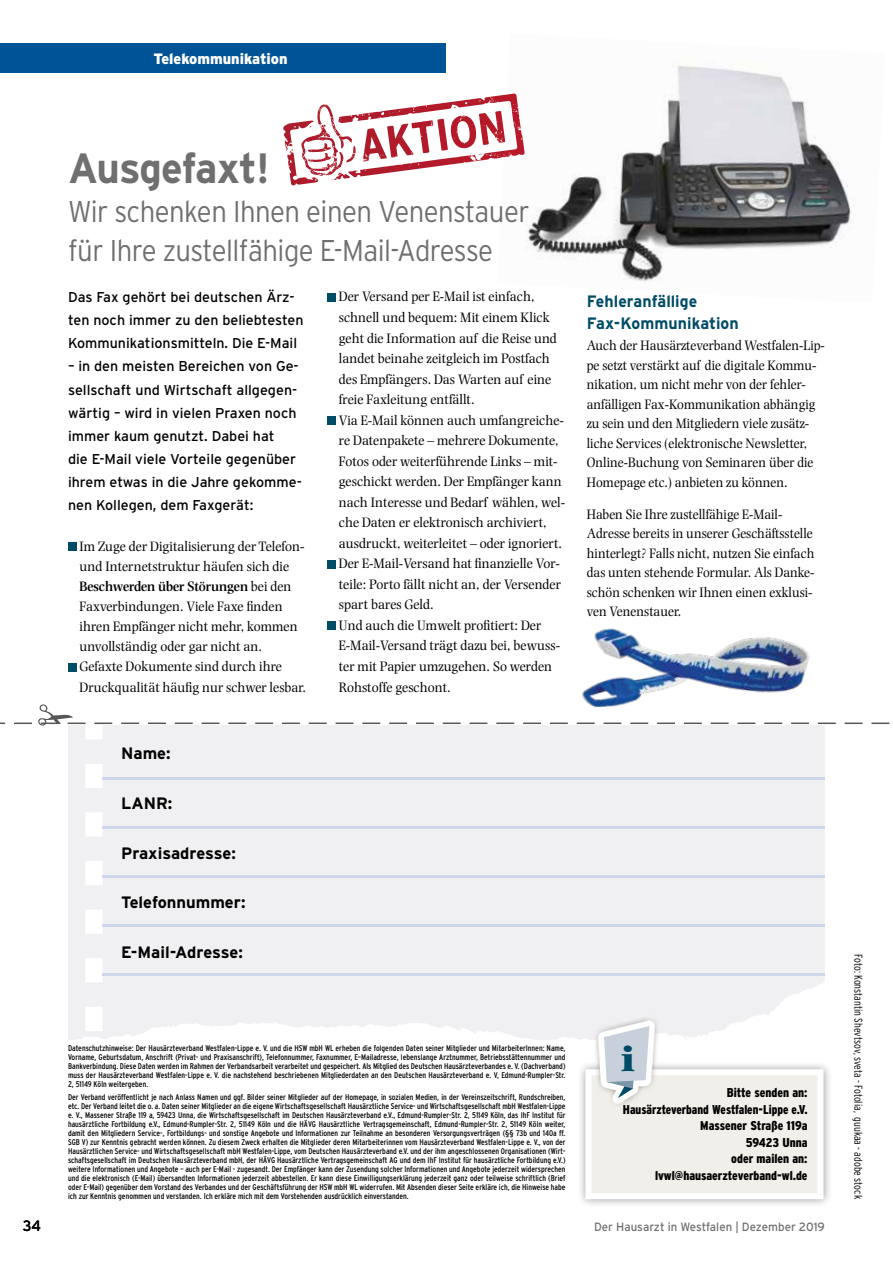
<style>
.page{position:relative;width:893px;height:1263px;background:#fff}
.page>*{position:absolute;margin:0;border:0;box-sizing:border-box;transform-origin:0 0}
.t1{font:700 42.3px "Interstate";letter-spacing:-.02em;color:#706f6f;scale:.95 1}
.t2{font:800 36.9px "Photina";color:#004b66}
.t3{font:300 30px/39px "Interstate";letter-spacing:-.02em;color:#706f6f;scale:.92 1}
.t4{font:700 16.5px "Interstate";color:#000}
.t5{font:700 16.5px/22.5px "Interstate";letter-spacing:.005em;color:#004b66;scale:.96 1}
.t6{font:900 15px "Interstate";color:#fff;scale:.96 1}
.t7{font:15px "Interstate";color:#000;scale:.96 1}
.t8{font:14.25px/20.5px "Photina";color:#000;scale:.96 1}
.t9{font:14.25px/19.5px "Photina";color:#000;scale:.93 1}
.t10{font:14.25px/23.1px "Interstate";color:#000}
.t11{font:900 condensed 12.75px/16.5px "Interstate";color:#000;text-align:right}
.t12{font:12px "Interstate";color:#706f6f;scale:.96 1}
.t13{font:300 condensed 11.25px "Interstate";color:#000;scale:.96 1}
.t14{font:condensed 8.25px/9px "Interstate";color:#000;text-align:justify}
.s1{font-weight:600}
</style>
<div class="page">
<svg style="left:68px;top:726px;width:269px;height:314px"></svg>
<hr style="left:103px;top:777px;width:722px;height:3px;background:#cdd6ea">
<hr style="left:103px;top:826px;width:722px;height:3px;background:#cdd6ea">
<hr style="left:103px;top:875px;width:722px;height:3px;background:#cdd6ea">
<hr style="left:103px;top:924px;width:722px;height:3px;background:#cdd6ea">
<hr style="left:103px;top:973px;width:722px;height:2px;background:#cdd6ea">
<img style="left:497px;top:65px;width:357px;height:217px">
<div style="left:0;top:44px;width:445px;height:29px;background:#005496"></div>
<div style="left:576px;top:1060px;width:256px;height:148px;background:#000;opacity:.4"></div>
<div style="left:585px;top:1069px;width:238px;height:130px;background:#f1efe9;border:6px solid #fff"></div>
<svg style="left:593px;top:1015px;width:67px;height:90px"></svg>
<svg style="left:598px;top:1020px;width:57px;height:84px"></svg>
<svg style="left:604px;top:1026px;width:45px;height:72px;background:#cfd7de"></svg>
<div style="left:68px;top:542px;width:9px;height:8px;background:#004b66"></div>
<div style="left:68px;top:663px;width:9px;height:8px;background:#004b66"></div>
<svg style="left:0;top:704px;width:889px;height:22px"></svg>
<div style="left:327px;top:293px;width:9px;height:8px;background:#004b66"></div>
<div style="left:327px;top:416px;width:9px;height:9px;background:#004b66"></div>
<div style="left:327px;top:560px;width:9px;height:8px;background:#004b66"></div>
<div style="left:327px;top:621px;width:9px;height:9px;background:#004b66"></div>
<svg style="left:338px;top:94px;width:176px;height:29px"></svg>
<img style="left:576px;top:628px;width:250px;height:122px">
<h3 class="t6" style="left:153px;top:50px;width:141px">Telekommunikation</h3>
<h3 class="t7" style="left:23px;top:1217px;width:21px">34</h3>
<h1 class="t1" style="left:68px;top:144px;width:214px">Ausgefaxt!</h1>
<h3 class="t3" style="left:68px;top:192px;width:503px">Wir schenken Ihnen einen Venenstauer für Ihre zustellfähige E-Mail-Adresse</h3>
<h3 class="t10" style="left:68px;top:285px;width:237px">Das Fax gehört bei deutschen Ärz&shy;ten noch immer zu den beliebtesten<br>Kommunikationsmitteln. Die E-Mail</h3>
<h3 class="t10" style="left:68px;top:355px;width:235px">– in den meisten Bereichen von Ge&shy;sellschaft und Wirtschaft allgegen&shy;wärtig – wird in vielen Praxen noch immer kaum genutzt. Dabei hat<br>die E-Mail viele Vorteile gegenüber ihrem etwas in die Jahre gekomme&shy;nen Kollegen, dem Faxgerät:</h3>
<p class="t8" style="left:80px;top:536px;width:238px;line-height:20.1px">Im Zuge der Digitalisierung der Telefon&shy;und Internetstruktur häufen sich die <span class="s1">Beschwerden über Störungen</span> bei den Faxverbindungen. Viele Faxe finden ihren Empfänger nicht mehr, kommen unvollständig oder gar nicht an.<br>Gefaxte Dokumente sind durch ihre Druckqualität häufig nur schwer lesbar.</p>
<h3 class="t4" style="left:121px;top:744px;width:51px">Name:</h3>
<h3 class="t4" style="left:121px;top:794px;width:53px">LANR:</h3>
<h3 class="t4" style="left:121px;top:844px;width:116px">Praxisadresse:</h3>
<h3 class="t4" style="left:121px;top:893px;width:126px">Telefonnummer:</h3>
<h3 class="t4" style="left:121px;top:943px;width:123px">E-Mail-Adresse:</h3>
<p class="t8" style="left:339px;top:287px;width:237px">Der Versand per E-Mail ist einfach, schnell und bequem: Mit einem Klick geht die Information auf die Reise und landet beinahe zeitgleich im Postfach des Empfängers. Das Warten auf eine freie Faxleitung entfällt.<br>Via E-Mail können auch umfangreiche&shy;re Datenpakete – mehrere Dokumente, Fotos oder weiterführende Links – mit&shy;geschickt werden. Der Empfänger kann nach Interesse und Bedarf wählen, wel&shy;che Daten er elektronisch archiviert, ausdruckt, weiterleitet – oder ignoriert.<br>Der E-Mail-Versand hat finanzielle Vor&shy;teile: Porto fällt nicht an, der Versender spart bares Geld.<br>Und auch die Umwelt profitiert: Der E-Mail-Versand trägt dazu bei, bewuss&shy;ter mit Papier umzugehen. So werden Rohstoffe geschont.</p>
<h3 class="t5" style="left:587px;top:290px;width:160px">Fehleranfällige<br>Fax-Kommunikation</h3>
<p class="t9" style="left:587px;top:336px;width:257px">Auch der Hausärzteverband Westfalen-Lip&shy;pe setzt verstärkt auf die digitale Kommu&shy;nikation, um nicht mehr von der fehler&shy;anfälligen Fax-Kommunikation abhängig zu sein und den Mitgliedern viele zusätz&shy;liche Services (elektronische Newsletter, Online-Buchung von Seminaren über die Homepage etc.) anbieten zu können.</p>
<h3 class="t9" style="left:587px;top:504px;width:246px">Haben Sie Ihre zustellfähige E-Mail-Adresse bereits in unserer Geschäftsstelle hinterlegt? Falls nicht, nutzen Sie einfach das unten stehende Formular. Als Danke&shy;schön schenken wir Ihnen einen exklusi&shy;ven Venenstauer.</h3>
<p class="t14" style="left:68px;top:1043px;width:499px">Datenschutzhinweise: Der Hausärzteverband Westfalen-Lippe e. V. und die HSW mbH WL erheben die folgenden Daten seiner Mitglieder und MitarbeiterInnen: Name, Vorname, Geburtsdatum, Anschrift (Privat- und Praxisanschrift), Telefonnummer, Faxnummer, E–Mailadresse, lebenslange Arztnummer, Betriebsstättennummer und Bankverbindung. Diese Daten werden im Rahmen der Verbandsarbeit verarbeitet und gespeichert. Als Mitglied des Deutschen Hausärzteverbandes e. V. (Dachverband) muss der Hausärzteverband Westfalen-Lippe e. V. die nachstehend beschriebenen Mitgliederdaten an den Deutschen Hausärzteverband e. V, Edmund-Rumpler-Str.<br>2, 51149 Köln weitergeben.</p>
<p class="t14" style="left:68px;top:1093px;width:499px">Der Verband veröffentlicht je nach Anlass Namen und ggf. Bilder seiner Mitglieder auf der Homepage, in sozialen Medien, in der Vereinszeitschrift, Rundschreiben, etc. Der Verband leitet die o. a. Daten seiner Mitglieder an die eigene Wirtschaftsgesellschaft Hausärztliche Service- und Wirtschaftsgesellschaft mbH Westfalen-Lippe e. V., Massener Straße 119 a, 59423 Unna, die Wirtschaftsgesellschaft im Deutschen Hausärzteverband e.V., Edmund-Rumpler-Str. 2, 51149 Köln, das IhF Institut für hausärztliche Fortbildung e.V., Edmund-Rumpler-Str. 2, 51149 Köln und die HÄVG Hausärztliche Vertragsgemeinschaft, Edmund-Rumpler-Str. 2, 51149 Köln weiter, damit den Mitgliedern Service-, Fortbildungs- und sonstige Angebote und Informationen zur Teilnahme an besonderen Versorgungsverträgen (§§ 73b und 140a ff.<br>SGB V) zur Kenntnis gebracht werden können. Zu diesem Zweck erhalten die Mitglieder deren Mitarbeiterinnen vom Hausärzteverband Westfalen-Lippe e. V., von der Hausärztlichen Service- und Wirtschaftsgesellschaft mbH Westfalen-Lippe, vom Deutschen Hausärzteverband e.V. und der ihm angeschlossenen Organisationen (Wirt&shy;schaftsgesellschaft im Deutschen Hausärzteverband mbH, der HÄVG Hausärztliche Vertragsgemeinschaft AG und dem IhF Institut für hausärztliche Fortbildung e.V.) weitere Informationen und Angebote – auch per E-Mail - zugesandt. Der Empfänger kann der Zusendung solcher Informationen und Angebote jederzeit widersprechen und die elektronisch (E-Mail) übersandten Informationen jederzeit abbestellen. Er kann diese Einwilligungserklärung jederzeit ganz oder teilweise schriftlich (Brief oder E-Mail) gegenüber dem Vorstand des Verbandes und der Geschäftsführung der HSW mbH WL widerrufen. Mit Absenden dieser Seite erkläre ich, die Hinweise habe ich zur Kenntnis genommen und verstanden. Ich erkläre mich mit dem Vorstehenden ausdrücklich einverstanden.</p>
<h2 class="t2" style="left:621px;top:1036px;width:16px">i</h2>
<h3 class="t11" style="left:623px;top:1084px;width:186px">Bitte senden an:<br>Hausärzteverband Westfalen-Lippe e.V.<br>Massener Straße 119a<br>59423 Unna<br>oder mailen an: lvwl@hausaerzteverband-wl.de</h3>
<h3 class="t12" style="left:594px;top:1220px;width:242px">Der Hausarzt in Westfalen | Dezember 2019</h3>
<h3 class="t13" style="left:865px;top:954px;width:256px;rotate:90deg">Foto: Konstantin Shevtsov, sveta - Fotolia, guukaa - adobe stock</h3>
</div>
